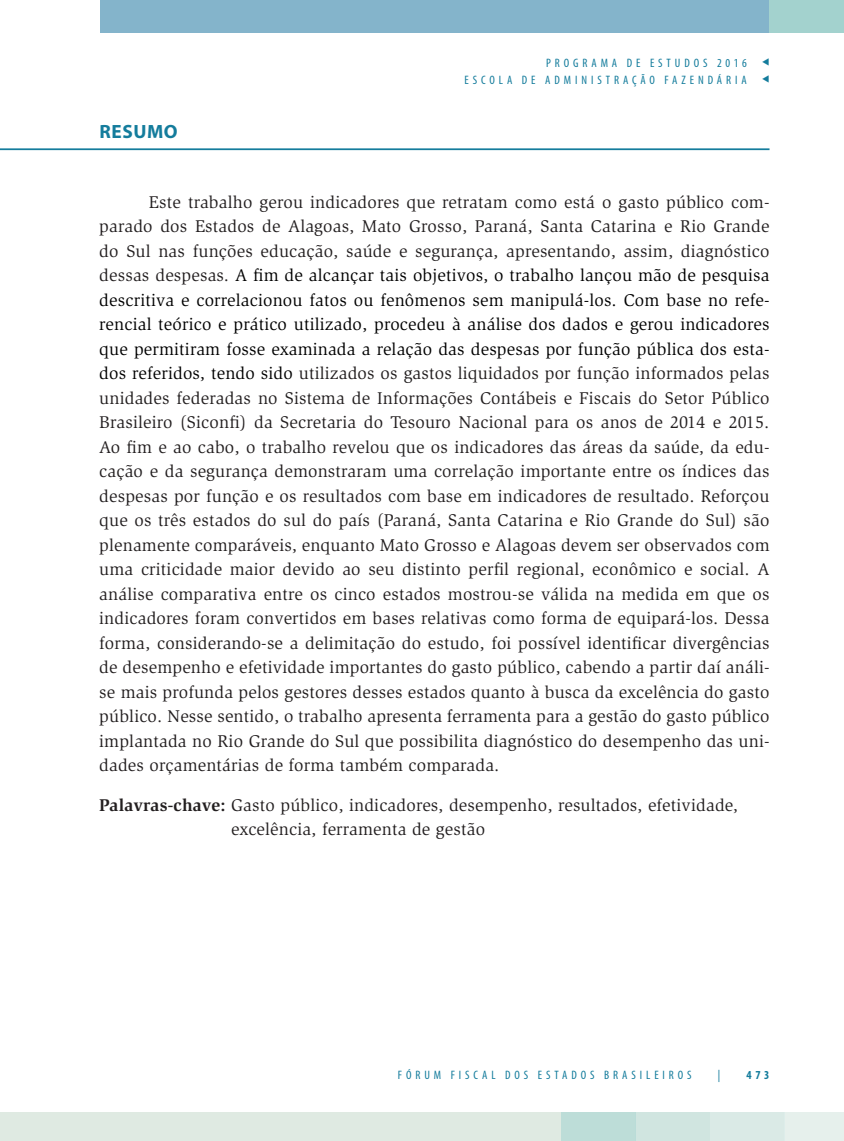
<style>
.page{position:relative;width:844px;height:1141px;background:#fff}
.page>*{position:absolute;margin:0;border:0;box-sizing:border-box;transform-origin:0 0}
.t1{font:700 19.25px "Myriad Pro";letter-spacing:.03em;color:#147c9c}
.t2{font:17.5px/24.5px "Slimbach Std";letter-spacing:.01em;color:#231f20;text-align:justify}
.t3{font:condensed 12.25px/17.5px "Myriad Pro";letter-spacing:.32em;color:#147c9c;text-align:right}
.t4{font:700 condensed 12.25px "Myriad Pro";color:#147c9c}
.s1{color:#000}
.s2{font-weight:700}
</style>
<div class="page">
<div style="left:100px;top:0;width:690px;height:33px;background:#84b4cb"></div>
<div style="left:769px;top:0;width:74px;height:33px;background:#a3d2ce"></div>
<div style="left:0;top:1112px;width:843px;height:29px;background:#dfeae2"></div>
<div style="left:784px;top:1112px;width:59px;height:29px;background:#e6f0ec"></div>
<div style="left:709px;top:1112px;width:75px;height:29px;background:#d8ebe9"></div>
<div style="left:635px;top:1112px;width:74px;height:29px;background:#d0e5e0"></div>
<div style="left:561px;top:1112px;width:74px;height:29px;background:#bdddd8"></div>
<hr style="left:0;top:148px;width:769px;height:2px;background:#147c9c">
<p class="t1" style="left:99px;top:119px;width:80px">RESUMO</p>
<p class="t3" style="left:464px;top:54px;width:306px">PROGRAMA DE ESTUDOS 2016 ▼<br>ESCOLA DE ADMINISTRAÇÃO FAZENDÁRIA ▼</p>
<p class="t2" style="left:99px;top:190px;width:671px;text-indent:50px">Este trabalho gerou indicadores que retratam como está o gasto público com&shy;parado dos Estados de Alagoas, Mato Grosso, Paraná, Santa Catarina e Rio Grande do Sul nas funções educação, saúde e segurança, apresentando, assim, diagnóstico dessas despesas. <span class="s1">A fim de alcançar tais objetivos, o trabalho lançou mão de pesquisa descritiva e correlacionou fatos ou fenômenos sem manipulá-los. Com base no refe&shy;rencial teórico e prático utilizado, procedeu à análise dos dados e gerou indicadores que permitiram fosse examinada a relação das despesas por função pública dos esta&shy;dos referidos, tendo sido</span> utilizados os gastos liquidados por função informados pelas unidades federadas no Sistema de Informações Contábeis e Fiscais do Setor Público Brasileiro (Siconfi) da Secretaria do Tesouro Nacional para os anos de 2014 e 2015.<br>Ao fim e ao cabo, o trabalho revelou que os indicadores das áreas da saúde, da edu&shy;cação e da segurança demonstraram uma correlação importante entre os índices das despesas por função e os resultados com base em indicadores de resultado. Reforçou que os três estados do sul do país (Paraná, Santa Catarina e Rio Grande do Sul) são plenamente comparáveis, enquanto Mato Grosso e Alagoas devem ser observados com uma criticidade maior devido ao seu distinto perfil regional, econômico e social. A análise comparativa entre os cinco estados mostrou-se válida na medida em que os indicadores foram convertidos em bases relativas como forma de equipará-los. Dessa forma, considerando-se a delimitação do estudo, foi possível identificar divergências de desempenho e efetividade importantes do gasto público, cabendo a partir daí análi&shy;se mais profunda pelos gestores desses estados quanto à busca da excelência do gasto público. Nesse sentido, o trabalho apresenta ferramenta para a gestão do gasto público implantada no Rio Grande do Sul que possibilita diagnóstico do desempenho das uni&shy;dades orçamentárias de forma também comparada.</p>
<p class="t2" style="left:231px;top:792px;width:508px;text-indent:-132px"><span class="s2">Palavras-chave:</span> Gasto público, indicadores, desempenho, resultados, efetividade, excelência, ferramenta de gestão</p>
<p class="t3" style="left:398px;top:1066px;width:295px">FÓRUM FISCAL DOS ESTADOS BRASILEIROS</p>
<p class="t3" style="left:717px;top:1066px;width:4px">|</p>
<p class="t4" style="left:746px;top:1067px;width:25px">473</p>
</div>
